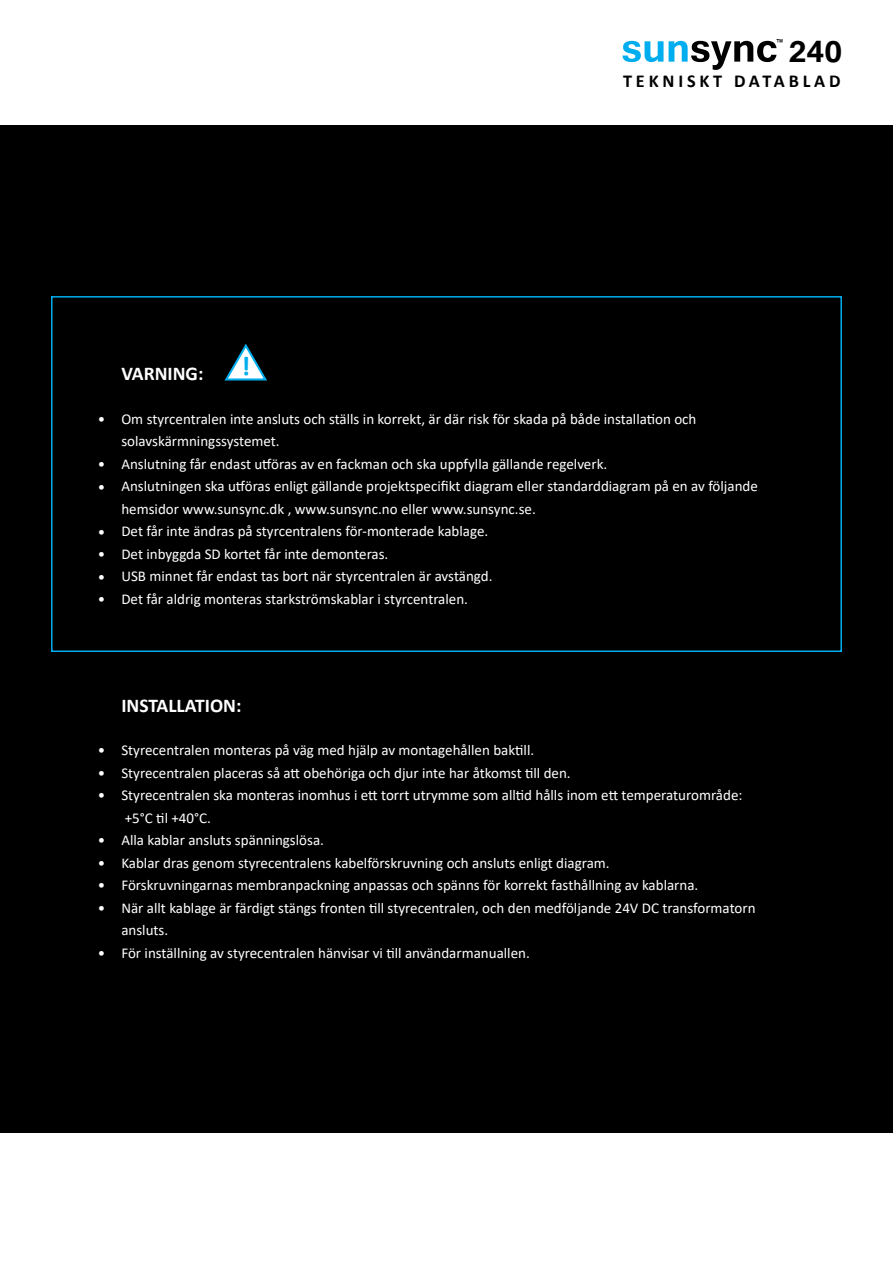
<style>
.page{position:relative;width:893px;height:1263px;background:#fff}
.page>*{position:absolute;margin:0;border:0;box-sizing:border-box;transform-origin:0 0}
.t1{font:700 50.4px "Tunga";color:#000}
.t2{font:700 27px "Calibri";color:#00aeef}
.t3{font:700 19.5px "Calibri";color:#fff}
.t4{font:700 18.15px "Calibri";letter-spacing:.21em;color:#000}
.t5{font:15px/22.5px "Calibri";color:#fff}
.t6{font:12.6px "Tunga";color:#000}
.s1{color:#00aeef}
.s2{font-size:37.8px}
</style>
<div class="page">
<div style="left:0;top:125px;width:893px;height:1008px;background:#000"></div>
<div style="left:51px;top:296px;width:791px;height:356px;border:2px solid #00aeef"></div>
<svg style="left:224px;top:343px;width:43px;height:38px"></svg>
<p class="t6" style="left:776px;top:35px;width:8px">™</p>
<h1 class="t1" style="left:621px;top:15px;width:222px"><span class="s1">sun</span>sync <span class="s2">240</span></h1>
<p class="t4" style="left:623px;top:68px;width:219px">TEKNISKT DATABLAD</p>
<p class="t5" style="left:98px;top:408px;width:9px">•</p>
<p class="t5" style="left:98px;top:453px;width:9px">• •</p>
<p class="t5" style="left:98px;top:520px;width:9px;text-align:justify">• • • •</p>
<h2 class="t2" style="left:241px;top:347px;width:10px">!</h2>
<h3 class="t3" style="left:121px;top:360px;width:83px">VARNING:</h3>
<p class="t5" style="left:121px;top:407px;width:638px">Om styrcentralen inte ansluts och ställs in korrekt, är där risk för skada på både installation och solavskärmningssystemet.<br>Anslutning får endast utföras av en fackman och ska uppfylla gällande regelverk.<br>Anslutningen ska utföras enligt gällande projektspecifikt diagram eller standarddiagram på en av följande hemsidor www.sunsync.dk , www.sunsync.no eller www.sunsync.se.<br>Det får inte ändras på styrcentralens för-monterade kablage.<br>Det inbyggda SD kortet får inte demonteras.<br>USB minnet får endast tas bort när styrcentralen är avstängd.<br>Det får aldrig monteras starkströmskablar i styrcentralen.</p>
<p class="t5" style="left:98px;top:738px;width:9px;text-align:justify">• • •</p>
<p class="t5" style="left:98px;top:828px;width:9px;text-align:justify">• • • •</p>
<p class="t5" style="left:98px;top:941px;width:9px">•</p>
<h3 class="t3" style="left:121px;top:691px;width:122px">INSTALLATION:</h3>
<p class="t5" style="left:121px;top:738px;width:636px">Styrecentralen monteras på väg med hjälp av montagehållen baktill.<br>Styrecentralen placeras så att obehöriga och djur inte har åtkomst till den.<br>Styrecentralen ska monteras inomhus i ett torrt utrymme som alltid hålls inom ett temperaturområde: +5°C til +40°C.<br>Alla kablar ansluts spänningslösa.<br>Kablar dras genom styrecentralens kabelförskruvning och ansluts enligt diagram.<br>Förskruvningarnas membranpackning anpassas och spänns för korrekt fasthållning av kablarna.<br>När allt kablage är färdigt stängs fronten till styrecentralen, och den medföljande 24V DC transformatorn ansluts.<br>För inställning av styrecentralen hänvisar vi till användarmanuallen.</p>
</div>
